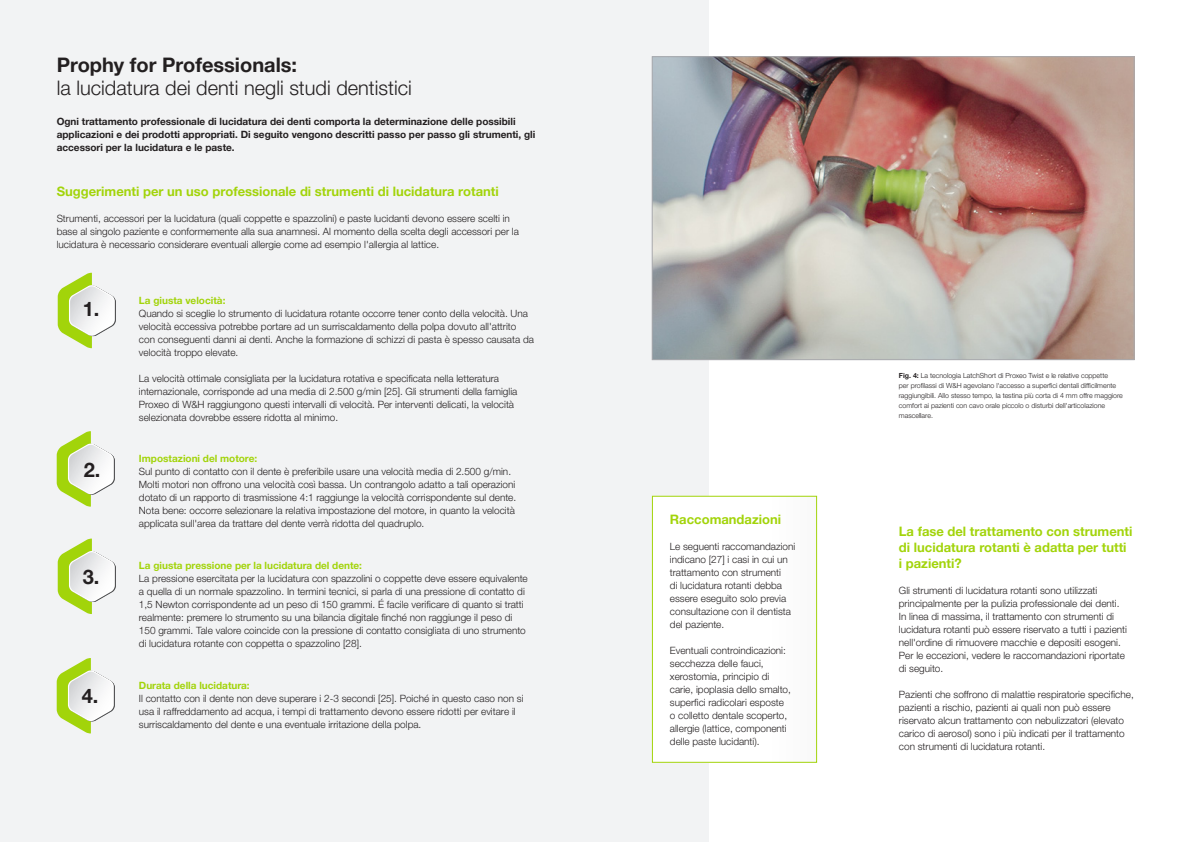
<style>
.page{position:relative;width:1191px;height:842px;background:#fff}
.page>*{position:absolute;margin:0;border:0;box-sizing:border-box;transform-origin:0 0}
.t1{font:20px "Helvetica Neue World 45 Lt";color:#231f20}
.t2{font:700 20px "Helvetica Neue World 75";color:#231f20}
.t3{font:700 13px/16px "Helvetica Neue World 75";color:#a2d40a}
.t4{font:10px/13px "Helvetica Neue World 45 Lt";color:#231f20}
.t5{font:700 10px/13px "Helvetica Neue World 75";color:#231f20}
.t6{font:700 10px "Helvetica Neue World 75";color:#a2d40a}
.t7{font:7px/10px "Helvetica Neue World 45 Lt";color:#231f20}
.s1{font-family:"Helvetica Neue World 75";font-weight:700}
</style>
<div class="page">
<div style="left:0;top:0;width:709px;height:842px;background:#f2f3f4"></div>
<svg style="left:58px;top:273px;width:58px;height:75px"></svg>
<svg style="left:57px;top:431px;width:58px;height:76px"></svg>
<svg style="left:58px;top:539px;width:58px;height:75px"></svg>
<svg style="left:57px;top:658px;width:58px;height:75px"></svg>
<div style="left:652px;top:496px;width:164px;height:266px;background:#fff"></div>
<div style="left:652px;top:496px;width:165px;height:267px;border:1px solid #a2d40a"></div>
<img style="left:654px;top:59px;width:478px;height:299px">
<div style="left:652px;top:57px;width:482px;height:303px;border:1px solid #a8a9ad"></div>
<h1 class="t2" style="left:57px;top:53px;width:242px">Prophy for Professionals:</h1>
<h1 class="t1" style="left:57px;top:76px;width:357px">la lucidatura dei denti negli studi dentistici</h1>
<p class="t5" style="left:57px;top:115px;width:480px">Ogni trattamento professionale di lucidatura dei denti comporta la determinazione delle possibili applicazioni e dei prodotti appropriati. Di seguito vengono descritti passo per passo gli strumenti, gli accessori per la lucidatura e le paste.</p>
<h2 class="t3" style="left:57px;top:183px;width:443px">Suggerimenti per un uso professionale di strumenti di lucidatura rotanti</h2>
<p class="t4" style="left:57px;top:212px;width:464px">Strumenti, accessori per la lucidatura (quali coppette e spazzolini) e paste lucidanti devono essere scelti in base al singolo paziente e conformemente alla sua anamnesi. Al momento della scelta degli accessori per la lucidatura è necessario considerare eventuali allergie come ad esempio l'allergia al lattice.</p>
<h1 class="t2" style="left:83px;top:298px;width:18px">1.</h1>
<h1 class="t2" style="left:84px;top:458px;width:18px">2.</h1>
<h1 class="t2" style="left:83px;top:565px;width:18px">3.</h1>
<h1 class="t2" style="left:82px;top:685px;width:18px">4.</h1>
<p class="t6" style="left:139px;top:294px;width:88px">La giusta velocità:</p>
<p class="t4" style="left:139px;top:307px;width:396px">Quando si sceglie lo strumento di lucidatura rotante occorre tener conto della velocità. Una velocità eccessiva potrebbe portare ad un surriscaldamento della polpa dovuto all'attrito con conseguenti danni ai denti. Anche la formazione di schizzi di pasta è spesso causata da velocità troppo elevate.</p>
<p class="t4" style="left:139px;top:372px;width:380px">La velocità ottimale consigliata per la lucidatura rotativa e specificata nella letteratura internazionale, corrisponde ad una media di 2.500 g/min [25]. Gli strumenti della famiglia Proxeo di W&amp;H raggiungono questi intervalli di velocità. Per interventi delicati, la velocità selezionata dovrebbe essere ridotta al minimo.</p>
<p class="t6" style="left:139px;top:453px;width:120px">Impostazioni del motore:</p>
<p class="t4" style="left:139px;top:465px;width:379px">Sul punto di contatto con il dente è preferibile usare una velocità media di 2.500 g/min.<br>Molti motori non offrono una velocità così bassa. Un contrangolo adatto a tali operazioni dotato di un rapporto di trasmissione 4:1 raggiunge la velocità corrispondente sul dente.<br>Nota bene: occorre selezionare la relativa impostazione del motore, in quanto la velocità applicata sull'area da trattare del dente verrà ridotta del quadruplo.</p>
<p class="t6" style="left:139px;top:560px;width:225px">La giusta pressione per la lucidatura del dente:</p>
<p class="t4" style="left:139px;top:572px;width:390px">La pressione esercitata per la lucidatura con spazzolini o coppette deve essere equivalente a quella di un normale spazzolino. In termini tecnici, si parla di una pressione di contatto di 1,5 Newton corrispondente ad un peso di 150 grammi. É facile verificare di quanto si tratti realmente: premere lo strumento su una bilancia digitale finché non raggiunge il peso di 150 grammi. Tale valore coincide con la pressione di contatto consigliata di uno strumento di lucidatura rotante con coppetta o spazzolino [28].</p>
<p class="t6" style="left:139px;top:679px;width:112px">Durata della lucidatura:</p>
<p class="t4" style="left:139px;top:692px;width:386px">Il contatto con il dente non deve superare i 2-3 secondi [25]. Poiché in questo caso non si usa il raffreddamento ad acqua, i tempi di trattamento devono essere ridotti per evitare il surriscaldamento del dente e una eventuale irritazione della polpa.</p>
<h2 class="t3" style="left:670px;top:511px;width:113px">Raccomandazioni</h2>
<p class="t4" style="left:670px;top:540px;width:127px">Le seguenti raccomandazioni indicano [27] i casi in cui un trattamento con strumenti<br>di lucidatura rotanti debba essere eseguito solo previa consultazione con il dentista del paziente.</p>
<p class="t4" style="left:670px;top:644px;width:122px">Eventuali controindicazioni: secchezza delle fauci, xerostomia, principio di carie, ipoplasia dello smalto, superfici radicolari esposte o colletto dentale scoperto, allergie (lattice, componenti delle paste lucidanti).</p>
<p class="t7" style="left:899px;top:371px;width:225px"><span class="s1">Fig. 4:</span> La tecnologia LatchShort di Proxeo Twist e le relative coppette<br>per profilassi di W&amp;H agevolano l'accesso a superfici dentali difficilmente raggiungibili. Allo stesso tempo, la testina più corta di 4 mm offre maggiore comfort ai pazienti con cavo orale piccolo o disturbi dell'articolazione mascellare.</p>
<h2 class="t3" style="left:899px;top:523px;width:235px">La fase del trattamento con strumenti di lucidatura rotanti è adatta per tutti i pazienti?</h2>
<p class="t4" style="left:899px;top:584px;width:230px">Gli strumenti di lucidatura rotanti sono utilizzati principalmente per la pulizia professionale dei denti.<br>In linea di massima, il trattamento con strumenti di lucidatura rotanti può essere riservato a tutti i pazienti nell'ordine di rimuovere macchie e depositi esogeni.<br>Per le eccezioni, vedere le raccomandazioni riportate di seguito.</p>
<p class="t4" style="left:899px;top:688px;width:236px">Pazienti che soffrono di malattie respiratorie specifiche, pazienti a rischio, pazienti ai quali non può essere riservato alcun trattamento con nebulizzatori (elevato carico di aerosol) sono i più indicati per il trattamento con strumenti di lucidatura rotanti.</p>
</div>
